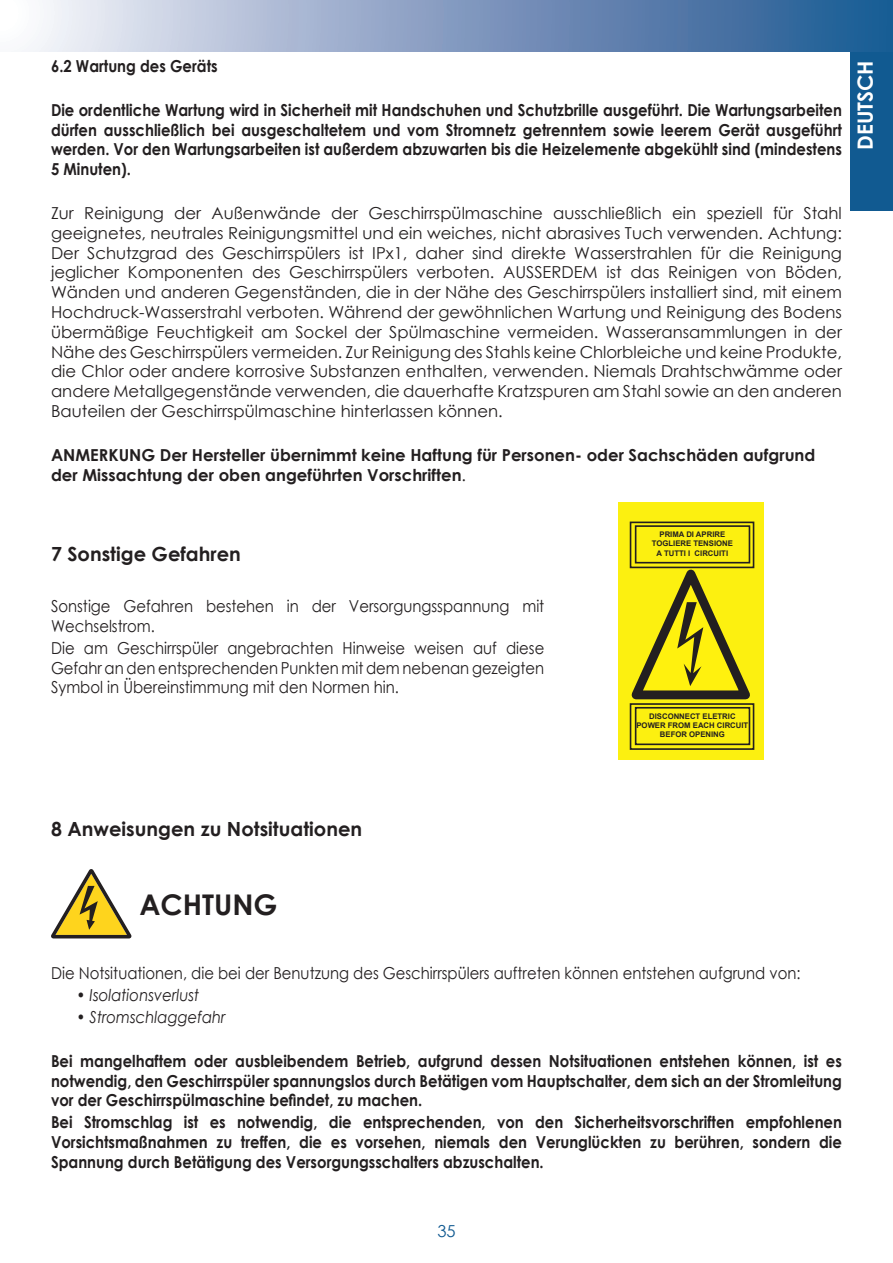
<style>
.page{position:relative;width:893px;height:1263px;background:#fff}
.page>*{position:absolute;margin:0;border:0;box-sizing:border-box;transform-origin:0 0}
.t1{font:700 28.5px "Century Gothic";color:#231f20}
.t2{font:700 21px "Century Gothic";color:#fff}
.t3{font:700 19.5px "Century Gothic";color:#231f20}
.t4{font:16.5px/19.8px "Century Gothic";color:#231f20;text-align:justify}
.t5{font:700 16.5px/19.8px "Century Gothic";color:#231f20;text-align:justify;scale:.9 1}
.t6{font:16.5px/19.8px "Century Gothic";color:#231f20;scale:.9 1}
.t7{font:700 16.5px/19.8px "Century Gothic";color:#231f20}
.t8{font:italic 16.5px "Century Gothic";color:#231f20;scale:.9 1}
.t9{font:16.5px "Century Gothic";color:#115a91}
.t10{font:700 7.8px/9.3px "Arial";color:#231f20;text-align:center}
.s1{font-weight:400}
</style>
<div class="page">
<div style="left:850px;top:0;width:43px;height:210px;background:#115a91"></div>
<div style="left:0;top:0;width:893px;height:51px;background:linear-gradient(to right,#f9f3fa,#18508e)"></div>
<svg style="left:51px;top:869px;width:80px;height:69px"></svg>
<div style="left:619px;top:503px;width:145px;height:257px;background:#fcf010"></div>
<svg style="left:629px;top:521px;width:126px;height:229px"></svg>
<p class="t5" style="left:51px;top:55px;width:187px">6.2 Wartung des Geräts</p>
<p class="t5" style="left:51px;top:99px;width:880px">Die ordentliche Wartung wird in Sicherheit mit Handschuhen und Schutzbrille ausgeführt. Die Wartungsarbeiten dürfen ausschließlich bei ausgeschaltetem und vom Stromnetz getrenntem sowie leerem Gerät ausgeführt werden. Vor den Wartungsarbeiten ist außerdem abzuwarten bis die Heizelemente abgekühlt sind (mindestens 5 Minuten).</p>
<p class="t4" style="left:51px;top:203px;width:792px">Zur Reinigung der Außenwände der Geschirrspülmaschine ausschließlich ein speziell für Stahl geeignetes, neutrales Reinigungsmittel und ein weiches, nicht abrasives Tuch verwenden. Achtung:<br>Der Schutzgrad des Geschirrspülers ist IPx1, daher sind direkte Wasserstrahlen für die Reinigung jeglicher Komponenten des Geschirrspülers verboten. AUSSERDEM ist das Reinigen von Böden, Wänden und anderen Gegenständen, die in der Nähe des Geschirrspülers installiert sind, mit einem Hochdruck-Wasserstrahl verboten. Während der gewöhnlichen Wartung und Reinigung des Bodens übermäßige Feuchtigkeit am Sockel der Spülmaschine vermeiden. Wasseransammlungen in der Nähe des Geschirrspülers vermeiden. Zur Reinigung des Stahls keine Chlorbleiche und keine Produkte, die Chlor oder andere korrosive Substanzen enthalten, verwenden. Niemals Drahtschwämme oder andere Metallgegenstände verwenden, die dauerhafte Kratzspuren am Stahl sowie an den anderen Bauteilen der Geschirrspülmaschine hinterlassen können.</p>
<p class="t7" style="left:51px;top:444px;width:766px">ANMERKUNG Der Hersteller übernimmt keine Haftung für Personen- oder Sachschäden aufgrund der Missachtung der oben angeführten Vorschriften<span class="s1">.</span></p>
<p class="t2" style="left:849px;top:150px;width:91px;rotate:-90deg">DEUTSCH</p>
<p class="t3" style="left:51px;top:539px;width:191px">7 Sonstige Gefahren</p>
<p class="t6" style="left:51px;top:596px;width:550px">Sonstige Gefahren bestehen in der Versorgungsspannung mit<br>Wechselstrom.</p>
<p class="t6" style="left:51px;top:638px;width:550px;text-align:justify">Die am Geschirrspüler angebrachten Hinweise weisen auf diese Gefahr an den entsprechenden Punkten mit dem nebenan gezeigten Symbol in Übereinstimmung mit den Normen hin.</p>
<p class="t10" style="left:652px;top:530px;width:83px">PRIMA DI APRIRE<br>TOGLIERE TENSIONE<br>A TUTTI I CIRCUITI</p>
<p class="t10" style="left:636px;top:712px;width:113px">DISCONNECT ELETRIC<br>POWER FROM EACH CIRCUIT<br>BEFOR OPENING</p>
<p class="t3" style="left:51px;top:814px;width:313px">8 Anweisungen zu Notsituationen</p>
<h1 class="t1" style="left:139px;top:883px;width:139px">ACHTUNG</h1>
<p class="t6" style="left:51px;top:963px;width:834px">Die Notsituationen, die bei der Benutzung des Geschirrspülers auftreten können entstehen aufgrund von:</p>
<p class="t8" style="left:77px;top:983px;width:138px">• Isolationsverlust</p>
<p class="t8" style="left:77px;top:1005px;width:167px">• Stromschlaggefahr</p>
<p class="t5" style="left:51px;top:1050px;width:880px">Bei mangelhaftem oder ausbleibendem Betrieb, aufgrund dessen Notsituationen entstehen können, ist es notwendig, den Geschirrspüler spannungslos durch Betätigen vom Hauptschalter, dem sich an der Stromleitung vor der Geschirrspülmaschine befindet, zu machen.</p>
<p class="t5" style="left:51px;top:1112px;width:880px">Bei Stromschlag ist es notwendig, die entsprechenden, von den Sicherheitsvorschriften empfohlenen Vorsichtsmaßnahmen zu treffen, die es vorsehen, niemals den Verunglückten zu berühren, sondern die Spannung durch Betätigung des Versorgungsschalters abzuschalten.</p>
<p class="t9" style="left:437px;top:1219px;width:20px">35</p>
</div>
